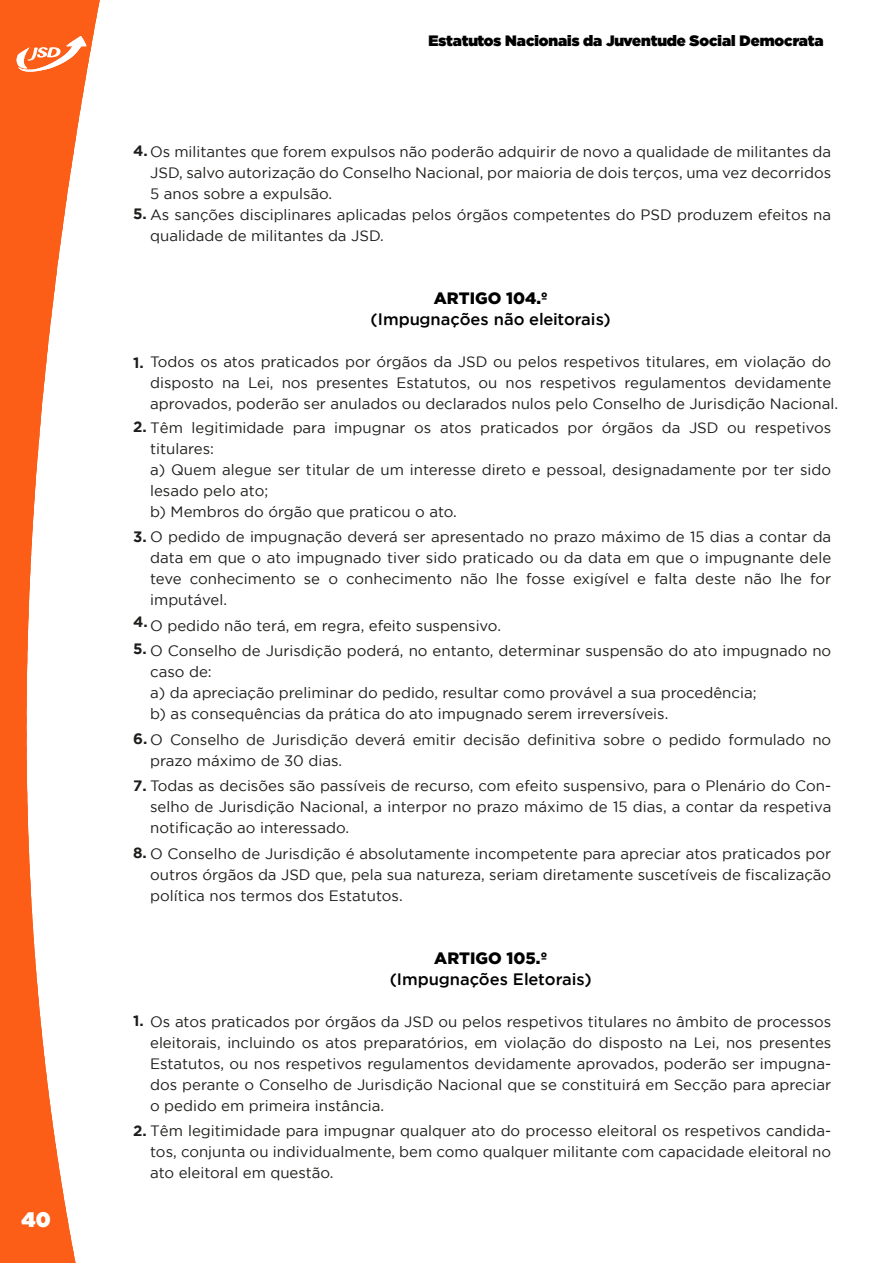
<style>
.page{position:relative;width:893px;height:1263px;background:#fff}
.page>*{position:absolute;margin:0;border:0;box-sizing:border-box;transform-origin:0 0}
.t1{font:900 21px "i Ciel Gotham";color:#fff}
.t2{font:500 16.5px "i Ciel Gotham";color:#000}
.t3{font:900 16.5px "Gotham";color:#000}
.t4{font:15px/21px "Gotham";color:#1d1d1b;text-align:justify}
.t5{font:900 15px "i Ciel Gotham";color:#010000}
.t6{font:700 15px/27px "Gotham";color:#1d1d1b}
.s1{font-weight:700}
</style>
<div class="page">
<svg style="left:0;top:0;width:100px;height:1263px"></svg>
<h1 class="t1" style="left:22px;top:1203px;width:31px">40</h1>
<p class="t5" style="left:428px;top:29px;width:397px">Estatutos Nacionais da Juventude Social Democrata</p>
<p class="t4" style="left:150px;top:140px;width:683px;text-indent:-17px"><span class="s1">4.</span> Os militantes que forem expulsos não poderão adquirir de novo a qualidade de militantes da JSD, salvo autorização do Conselho Nacional, por maioria de dois terços, uma vez decorridos 5 anos sobre a expulsão.</p>
<p class="t4" style="left:150px;top:203px;width:683px;text-indent:-17px"><span class="s1">5.</span> As sanções disciplinares aplicadas pelos órgãos competentes do PSD produzem efeitos na qualidade de militantes da JSD.</p>
<p class="t3" style="left:434px;top:288px;width:115px">ARTIGO 104.º</p>
<p class="t2" style="left:370px;top:306px;width:242px">(Impugnações não eleitorais)</p>
<p class="t4" style="left:150px;top:350px;width:689px;text-align:left;text-indent:-17px"><span class="s1">1.</span> Todos os atos praticados por órgãos da JSD ou pelos respetivos titulares, em violação do disposto na Lei, nos presentes Estatutos, ou nos respetivos regulamentos devidamente aprovados, poderão ser anulados ou declarados nulos pelo Conselho de Jurisdição Nacional.</p>
<p class="t4" style="left:150px;top:416px;width:683px;text-align:left;text-indent:-17px"><span class="s1">2.</span> Têm legitimidade para impugnar os atos praticados por órgãos da JSD ou respetivos titulares:<br>a) Quem alegue ser titular de um interesse direto e pessoal, designadamente por ter sido lesado pelo ato;<br>b) Membros do órgão que praticou o ato.</p>
<p class="t4" style="left:150px;top:526px;width:683px;text-indent:-17px"><span class="s1">3.</span> O pedido de impugnação deverá ser apresentado no prazo máximo de 15 dias a contar da data em que o ato impugnado tiver sido praticado ou da data em que o impugnante dele teve conhecimento se o conhecimento não lhe fosse exigível e falta deste não lhe for imputável.</p>
<p class="t4" style="left:150px;top:612px;width:683px;line-height:25.5px">O pedido não terá, em regra, efeito suspensivo.<br>O Conselho de Jurisdição poderá, no entanto, determinar suspensão do ato impugnado no</p>
<p class="t4" style="left:150px;top:661px;width:608px;text-align:left">caso de:<br>a) da apreciação preliminar do pedido, resultar como provável a sua procedência; b) as consequências da prática do ato impugnado serem irreversíveis.</p>
<p class="t4" style="left:150px;top:728px;width:683px;text-indent:-17px"><span class="s1">6.</span> O Conselho de Jurisdição deverá emitir decisão definitiva sobre o pedido formulado no prazo máximo de 30 dias.</p>
<p class="t4" style="left:150px;top:775px;width:683px;text-indent:-17px"><span class="s1">7.</span> Todas as decisões são passíveis de recurso, com efeito suspensivo, para o Plenário do Con&shy;selho de Jurisdição Nacional, a interpor no prazo máximo de 15 dias, a contar da respetiva notificação ao interessado.</p>
<p class="t4" style="left:150px;top:842px;width:683px;text-indent:-17px"><span class="s1">8.</span> O Conselho de Jurisdição é absolutamente incompetente para apreciar atos praticados por outros órgãos da JSD que, pela sua natureza, seriam diretamente suscetíveis de fiscalização política nos termos dos Estatutos.</p>
<p class="t6" style="left:133px;top:608px;width:16px">4.<br>5.</p>
<p class="t3" style="left:434px;top:948px;width:114px">ARTIGO 105.º</p>
<p class="t2" style="left:390px;top:966px;width:203px">(Impugnações Eletorais)</p>
<p class="t4" style="left:150px;top:1010px;width:683px;text-indent:-17px"><span class="s1">1.</span> Os atos praticados por órgãos da JSD ou pelos respetivos titulares no âmbito de processos eleitorais, incluindo os atos preparatórios, em violação do disposto na Lei, nos presentes Estatutos, ou nos respetivos regulamentos devidamente aprovados, poderão ser impugna&shy;dos perante o Conselho de Jurisdição Nacional que se constituirá em Secção para apreciar o pedido em primeira instância.</p>
<p class="t4" style="left:150px;top:1120px;width:683px;text-indent:-17px"><span class="s1">2.</span> Têm legitimidade para impugnar qualquer ato do processo eleitoral os respetivos candida&shy;tos, conjunta ou individualmente, bem como qualquer militante com capacidade eleitoral no ato eleitoral em questão.</p>
</div>
